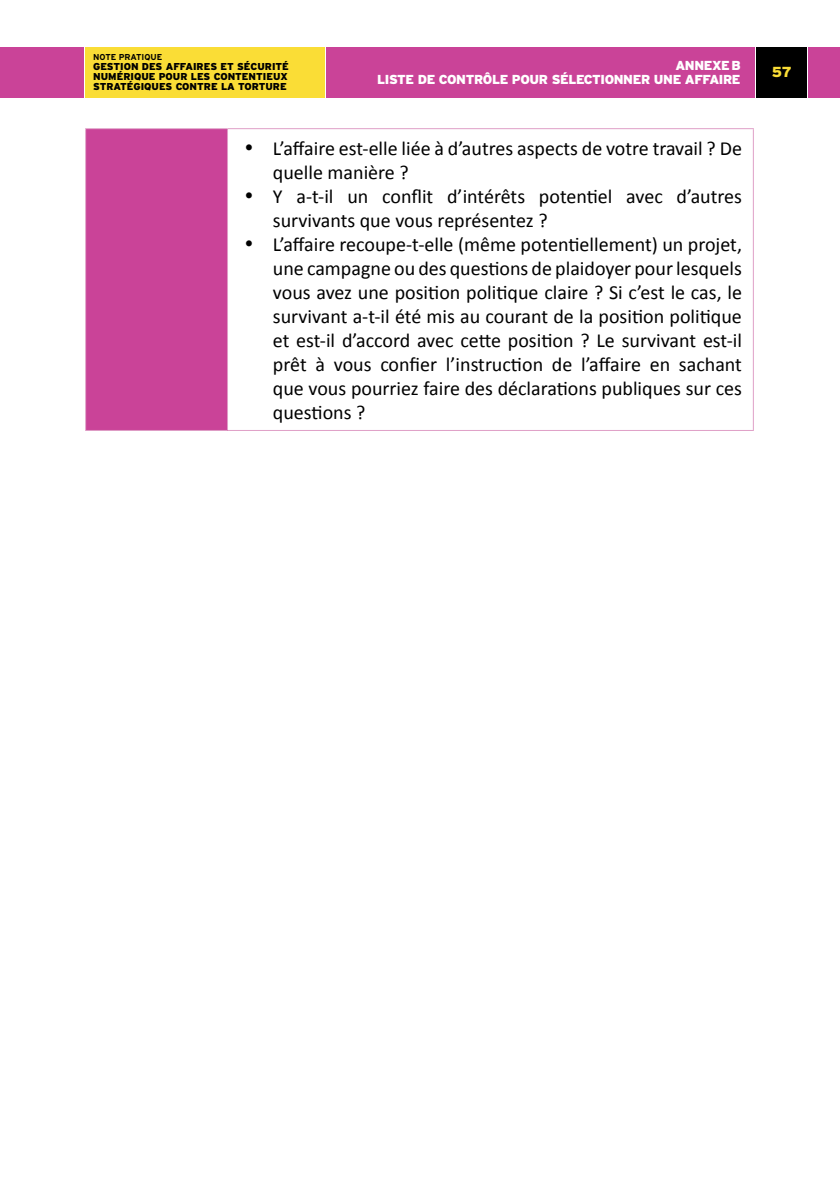
<style>
.page{position:relative;width:840px;height:1191px;background:#fff}
.page>*{position:absolute;margin:0;border:0;box-sizing:border-box;transform-origin:0 0}
.t1{font:20px/24px "Calibri";color:#000}
.t2{font:900 14.6px "Interstate";color:#fadd36}
.t3{font:900 13px/14px "Interstate";letter-spacing:-.03em;color:#fff;text-align:right}
.t4{font:900 10px/10px "Interstate";color:#000;text-align:justify}
.t5{font:700 8.6px "Interstate";color:#000}
</style>
<div class="page">
<div style="left:85px;top:47px;width:239px;height:51px;background:#fadd36"></div>
<div style="left:808px;top:47px;width:31px;height:51px;background:#ca4398"></div>
<div style="left:326px;top:47px;width:428px;height:51px;background:#ca4398"></div>
<div style="left:0;top:47px;width:84px;height:51px;background:#ca4398"></div>
<div style="left:755px;top:47px;width:51px;height:51px;background:#000"></div>
<div style="left:86px;top:129px;width:141px;height:301px;background:#ca4398"></div>
<hr style="left:85px;top:128px;width:142px;height:1px;background:#df9fc7">
<hr style="left:85px;top:129px;width:1px;height:301px;background:#df9fc7">
<hr style="left:227px;top:128px;width:526px;height:1px;background:#df9fc7">
<hr style="left:227px;top:129px;width:1px;height:301px;background:#df9fc7">
<hr style="left:752px;top:129px;width:1px;height:301px;background:#df9fc7">
<hr style="left:85px;top:430px;width:142px;height:1px;background:#df9fc7">
<hr style="left:227px;top:430px;width:526px;height:1px;background:#df9fc7">
<p class="t5" style="left:93px;top:52px;width:71px">NOTE PRATIQUE</p>
<p class="t4" style="left:93px;top:61px;width:197px">GESTION DES AFFAIRES ET SÉCURITÉ NUMÉRIQUE POUR LES CONTENTIEUX STRATÉGIQUES CONTRE LA TORTURE</p>
<p class="t3" style="left:377px;top:59px;width:364px">ANNEXE B<br>LISTE DE CONTRÔLE POUR SÉLECTIONNER UNE AFFAIRE</p>
<p class="t1" style="left:273px;top:135px;width:470px;text-indent:-28px">• L’affaire est-elle liée à d’autres aspects de votre travail ? De quelle manière ?</p>
<p class="t1" style="left:273px;top:183px;width:470px;text-indent:-28px">• Y a-t-il un conflit d’intérêts potentiel avec d’autres survivants que vous représentez ?</p>
<p class="t1" style="left:273px;top:231px;width:470px;text-align:justify;text-indent:-28px">• L’affaire recoupe-t-elle (même potentiellement) un projet, une campagne ou des questions de plaidoyer pour lesquels vous avez une position politique claire ? Si c’est le cas, le survivant a-t-il été mis au courant de la position politique et est-il d’accord avec cette position ? Le survivant est-il prêt à vous confier l’instruction de l’affaire en sachant que vous pourriez faire des déclarations publiques sur ces questions ?</p>
<p class="t2" style="left:771px;top:64px;width:22px">57</p>
</div>
